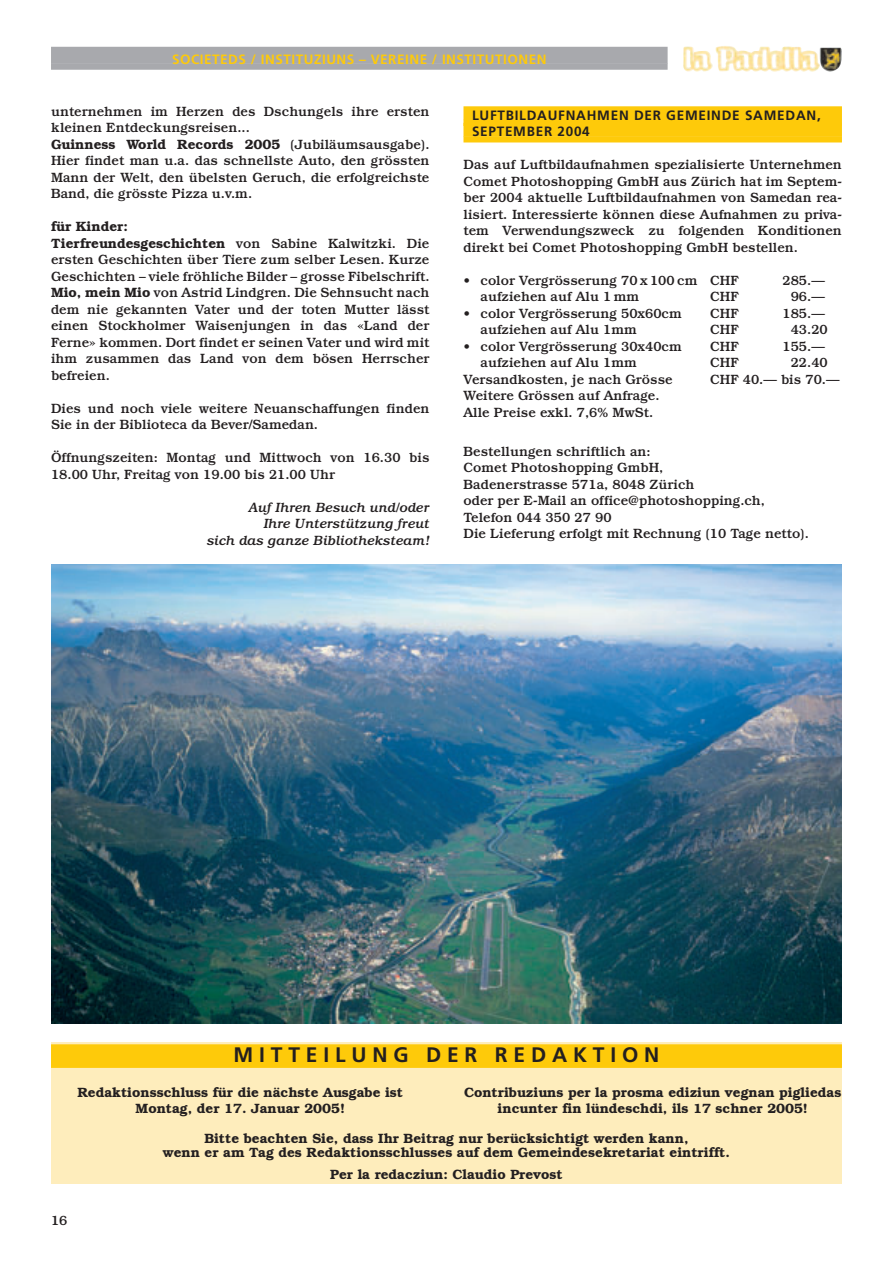
<style>
.page{position:relative;width:893px;height:1263px;background:#fff}
.page>*{position:absolute;margin:0;border:0;box-sizing:border-box;transform-origin:0 0}
.t1{font:700 21px "Frutiger";letter-spacing:.28em;color:#231f20}
.t2{font:500 13.5px/16.5px "Bookman";color:#231f20}
.t3{font:600 13.5px/16.5px "Bookman";color:#231f20;text-align:center}
.t4{font:italic 500 13.5px/16.5px "Bookman";color:#231f20;text-align:right}
.t5{font:700 13.5px/16.5px "Frutiger";letter-spacing:.055em;color:#231f20}
.t6{font:700 13.5px "Frutiger";letter-spacing:.04em;color:#feca0a}
.s1{font-weight:600}
</style>
<div class="page">
<img style="left:683px;top:46px;width:159px;height:26px">
<div style="left:51px;top:47px;width:617px;height:17px;background:#a8a9ad"></div>
<div style="left:51px;top:63px;width:617px;height:7px;background:#a8a9ad"></div>
<div style="left:463px;top:106px;width:379px;height:14px;background:#feca0a"></div>
<div style="left:463px;top:120px;width:379px;height:6px;background:#feca0a"></div>
<div style="left:463px;top:123px;width:379px;height:14px;background:#feca0a"></div>
<div style="left:463px;top:136px;width:379px;height:6px;background:#feca0a"></div>
<img style="left:51px;top:564px;width:791px;height:459px">
<div style="left:51px;top:1042px;width:791px;height:141px;background:#feedbc"></div>
<div style="left:51px;top:1044px;width:791px;height:18px;background:#feca0a"></div>
<div style="left:51px;top:1062px;width:791px;height:6px;background:#feca0a"></div>
<p class="t6" style="left:172px;top:53px;width:376px">SOCIETEDS / INSTITUZIUNS – VEREINE / INSTITUTIONEN</p>
<p class="t2" style="left:51px;top:104px;width:380px">unternehmen im Herzen des Dschungels ihre ersten kleinen Entdeckungsreisen...<br><span class="s1">Guinness World Records 2005</span> (Jubiläumsausgabe).<br>Hier findet man u.a. das schnellste Auto, den grössten Mann der Welt, den übelsten Geruch, die erfolgreichste Band, die grösste Pizza u.v.m.</p>
<p class="t2" style="left:51px;top:220px;width:380px"><span class="s1">für Kinder:<br>Tierfreundesgeschichten</span> von Sabine Kalwitzki. Die ersten Geschichten über Tiere zum selber Lesen. Kurze Geschichten – viele fröhliche Bilder – grosse Fibelschrift.<br><span class="s1">Mio, mein Mio</span> von Astrid Lindgren. Die Sehnsucht nach dem nie gekannten Vater und der toten Mutter lässt einen Stockholmer Waisenjungen in das «Land der Ferne» kommen. Dort findet er seinen Vater und wird mit ihm zusammen das Land von dem bösen Herrscher befreien.</p>
<p class="t2" style="left:51px;top:401px;width:380px">Dies und noch viele weitere Neuanschaffungen finden<br>Sie in der Biblioteca da Bever/Samedan.</p>
<p class="t2" style="left:51px;top:451px;width:380px">Öffnungszeiten: Montag und Mittwoch von 16.30 bis<br>18.00 Uhr, Freitag von 19.00 bis 21.00 Uhr</p>
<p class="t4" style="left:207px;top:500px;width:224px">Auf Ihren Besuch und/oder<br>Ihre Unterstützung freut<br>sich das ganze Bibliotheksteam!</p>
<p class="t5" style="left:472px;top:108px;width:350px">LUFTBILDAUFNAHMEN DER GEMEINDE SAMEDAN,<br>SEPTEMBER 2004</p>
<p class="t2" style="left:463px;top:158px;width:380px;text-align:justify">Das auf Luftbildaufnahmen spezialisierte Unternehmen Comet Photoshopping GmbH aus Zürich hat im Septem&shy;ber 2004 aktuelle Luftbildaufnahmen von Samedan rea&shy;lisiert. Interessierte können diese Aufnahmen zu priva&shy;tem Verwendungszweck zu folgenden Konditionen direkt bei Comet Photoshopping GmbH bestellen.</p>
<p class="t2" style="left:463px;top:273px;width:277px">• color Vergrösserung 70 x 100 cm CHF</p>
<p class="t2" style="left:782px;top:273px;width:44px">285.—</p>
<p class="t2" style="left:480px;top:290px;width:160px">aufziehen auf Alu 1 mm</p>
<p class="t2" style="left:710px;top:290px;width:30px">CHF</p>
<p class="t2" style="left:791px;top:290px;width:36px">96.—</p>
<p class="t2" style="left:463px;top:306px;width:220px">• color Vergrösserung 50x60cm</p>
<p class="t2" style="left:710px;top:306px;width:30px">CHF</p>
<p class="t2" style="left:782px;top:306px;width:44px">185.—</p>
<p class="t2" style="left:480px;top:323px;width:158px">aufziehen auf Alu 1mm</p>
<p class="t2" style="left:710px;top:323px;width:30px">CHF</p>
<p class="t2" style="left:791px;top:323px;width:39px">43.20</p>
<p class="t2" style="left:463px;top:339px;width:220px">• color Vergrösserung 30x40cm</p>
<p class="t2" style="left:710px;top:339px;width:30px">CHF</p>
<p class="t2" style="left:782px;top:339px;width:44px">155.—</p>
<p class="t2" style="left:480px;top:356px;width:158px">aufziehen auf Alu 1mm</p>
<p class="t2" style="left:710px;top:356px;width:30px">CHF</p>
<p class="t2" style="left:791px;top:356px;width:39px">22.40</p>
<p class="t2" style="left:463px;top:372px;width:211px">Versandkosten, je nach Grösse</p>
<p class="t2" style="left:710px;top:372px;width:131px">CHF 40.— bis 70.—</p>
<p class="t2" style="left:463px;top:389px;width:198px">Weitere Grössen auf Anfrage.<br>Alle Preise exkl. 7,6% MwSt.</p>
<p class="t2" style="left:463px;top:444px;width:347px">Bestellungen schriftlich an:<br>Comet Photoshopping GmbH,<br>Badenerstrasse 571a, 8048 Zürich<br>oder per E-Mail an office@photoshopping.ch, Telefon 044 350 27 90<br>Die Lieferung erfolgt mit Rechnung (10 Tage netto).</p>
<h1 class="t1" style="left:234px;top:1046px;width:427px">MITTEILUNG DER REDAKTION</h1>
<p class="t3" style="left:77px;top:1085px;width:327px">Redaktionsschluss für die nächste Ausgabe ist<br>Montag, der 17. Januar 2005!</p>
<p class="t3" style="left:464px;top:1085px;width:379px">Contribuziuns per la prosma ediziun vegnan pigliedas incunter fin lündeschdi, ils 17 schner 2005!</p>
<p class="t2" style="left:51px;top:1213px;width:18px">16</p>
<p class="t3" style="left:163px;top:1133px;width:568px;line-height:13.5px">Bitte beachten Sie, dass Ihr Beitrag nur berücksichtigt werden kann,<br>wenn er am Tag des Redaktionsschlusses auf dem Gemeindesekretariat eintrifft.</p>
<p class="t3" style="left:330px;top:1167px;width:234px">Per la redacziun: Claudio Prevost</p>
</div>
